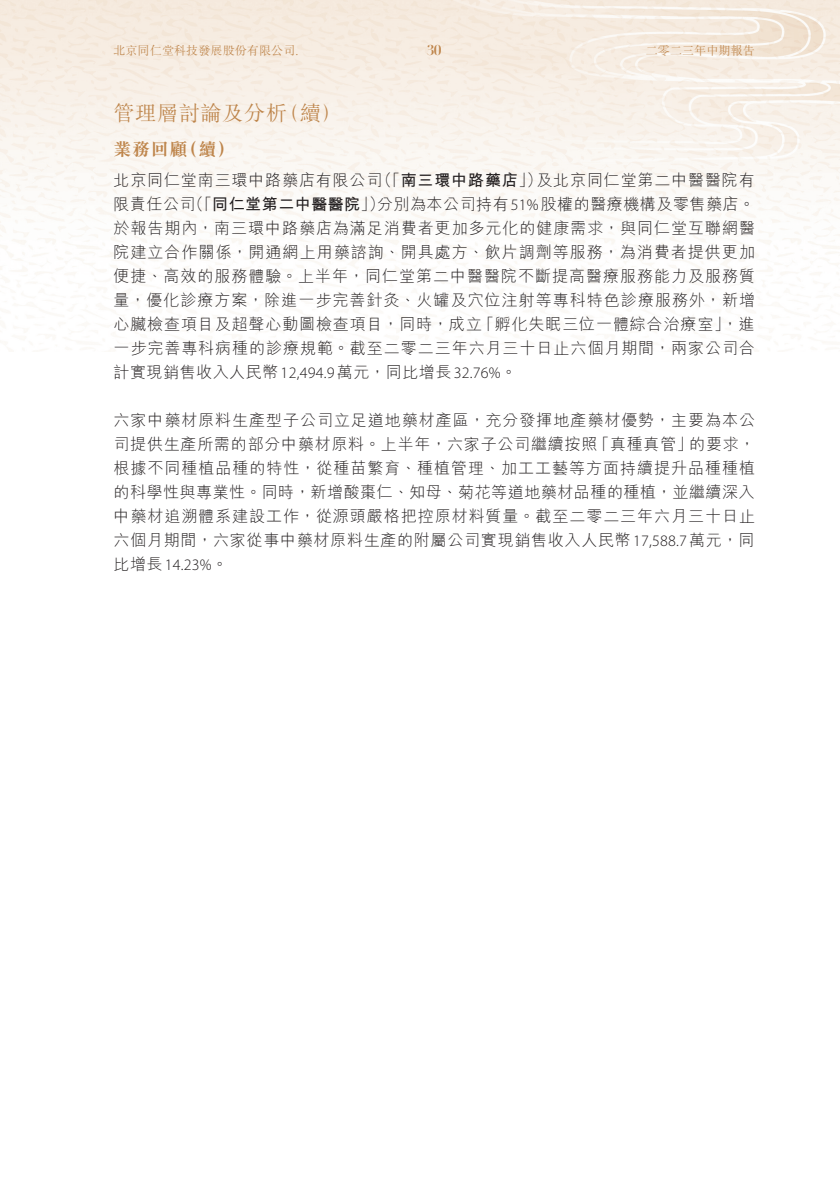
<style>
.page{position:relative;width:840px;height:1191px;background:#fff}
.page>*{position:absolute;margin:0;border:0;box-sizing:border-box;transform-origin:0 0}
._01_H1{font:300 21px "M Sung HK";letter-spacing:.035em;color:#be854b}
._02_H2{font:700 18px "M Sung HK";color:#be854b}
._00_txt{font:300 16px/24px "M Hei HK";letter-spacing:.06em;color:#231f20}
._00_txt-2{font:300 16px/24px "M Hei HK";letter-spacing:.03em;color:#231f20}
._00_txt-3{font:700 16px "M Hei HK";letter-spacing:.03em;color:#231f20}
._00_txt-4{font:700 16px "M Hei HK";letter-spacing:.05em;color:#231f20}
.t1{font:700 14px "Didot LT Std";color:#be854b}
.t2{font:300 12px "M Sung HK";letter-spacing:.01em;color:#be854b}
.s1{font-family:"Myriad Pro"}
.s2{font-weight:300}
</style>
<div class="page">
<img style="left:0;top:0;width:839px;height:351px">
<p class="t2" style="left:113px;top:42px;width:186px">北京同仁堂科技發展股份有限公司.</p>
<p class="_01_H1" style="left:113px;top:98px;width:175px">管理層討論及分析</p>
<p class="_02_H2" style="left:180px;top:140px;width:56px">（續(</p>
<p class="_01_H1" style="left:278px;top:98px;width:65px">（續(</p>
<p class="_02_H2" style="left:113px;top:140px;width:75px">業務回顧</p>
<p class="t1" style="left:426px;top:42px;width:16px">30</p>
<p class="t2" style="left:645px;top:42px;width:110px">二零二三年中期報告</p>
<p class="_00_txt-2" style="left:377px;top:168px;width:379px;text-indent:-263px">北京同仁堂南三環中路藥店有限公司<br>分別為本公司持有<span class="s1">51%</span>股權的醫療機構及零售藥店。</p>
<p class="_00_txt-4" style="left:376px;top:168px;width:168px"><span class="s2">（「</span>南三環中路藥店<span class="s2">」）</span></p>
<p class="_00_txt" style="left:536px;top:168px;width:220px">及北京同仁堂第二中醫醫院有</p>
<p class="_00_txt-3" style="left:188px;top:192px;width:198px"><span class="s2">（「</span>同仁堂第二中醫醫院<span class="s2">」）</span></p>
<p class="_00_txt" style="left:113px;top:192px;width:84px">限責任公司</p>
<p class="_00_txt" style="left:113px;top:216px;width:642px">於報告期內，南三環中路藥店為滿足消費者更加多元化的健康需求，與同仁堂互聯網醫</p>
<p class="_00_txt" style="left:113px;top:240px;width:642px">院建立合作關係，開通網上用藥諮詢、開具處方、飲片調劑等服務，為消費者提供更加</p>
<p class="_00_txt" style="left:113px;top:264px;width:642px">便捷、高效的服務體驗。上半年，同仁堂第二中醫醫院不斷提高醫療服務能力及服務質</p>
<p class="_00_txt" style="left:113px;top:288px;width:642px">量，優化診療方案，除進一步完善針灸、火罐及穴位注射等專科特色診療服務外，新增</p>
<p class="_00_txt" style="left:478px;top:312px;width:278px">「孵化失眠三位一體綜合治療室，」進</p>
<p class="_00_txt" style="left:113px;top:312px;width:642px">心臟檢查項目及超聲心動圖檢查項目，同時，成立<br>一步完善專科病種的診療規範。截至二零二三年六月三十日止六個月期間，兩家公司合計實現銷售收入人民幣<span class="s1">12,494.9</span>萬元，同比增長<span class="s1">32.76%</span>。</p>
<p class="_00_txt" style="left:113px;top:408px;width:642px;text-align:right">六家中藥材原料生產型子公司立足道地藥材產區，充分發揮地產藥材優勢，主要為本公的要求，</p>
<p class="_00_txt" style="left:113px;top:432px;width:642px">司提供生產所需的部分中藥材原料。上半年，六家子公司繼續按照<br>根據不同種植品種的特性，從種苗繁育、種植管理、加工工藝等方面持續提升品種種植的科學性與專業性。同時，新增酸棗仁、知母、菊花等道地藥材品種的種植，並繼續深入中藥材追溯體系建設工作，從源頭嚴格把控原材料質量。截至二零二三年六月三十日止六個月期間，六家從事中藥材原料生產的附屬公司實現銷售收入人民幣<span class="s1">17,588.7</span>萬元，同比增長<span class="s1">14.23%</span>。</p>
<p class="_00_txt" style="left:593px;top:432px;width:101px">「真種真管」</p>
</div>
